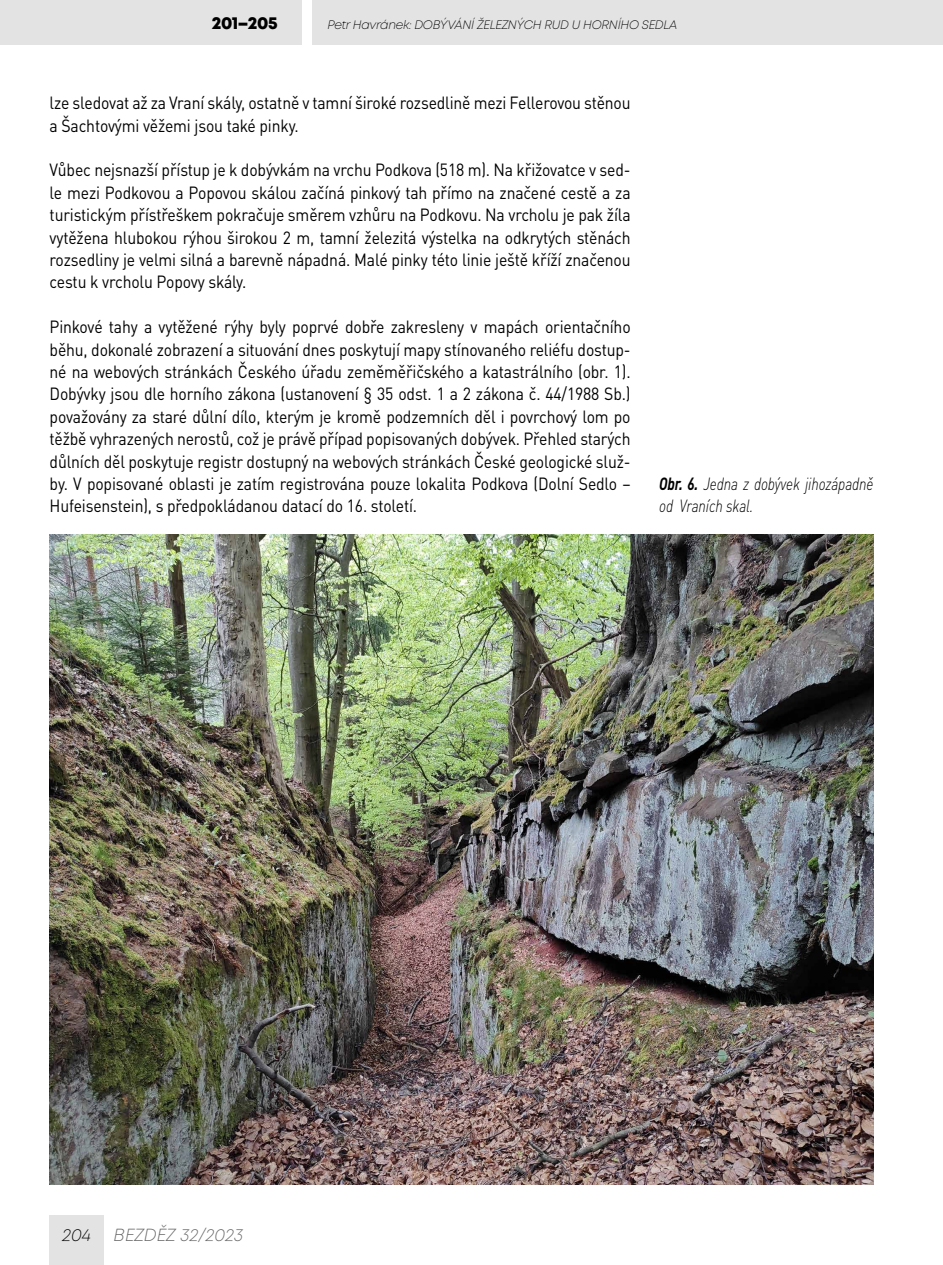
<style>
.page{position:relative;width:943px;height:1265px;background:#fff}
.page>*{position:absolute;margin:0;border:0;box-sizing:border-box;transform-origin:0 0}
.t1{font:17.5px/22.4px "DIN Pro";letter-spacing:-.01em;color:#000;text-align:justify;scale:.9 1}
.t2{font:italic 300 17.5px/22.4px "DIN Pro";letter-spacing:-.01em;color:#000;scale:.8 1}
.t3{font:italic 300 17.5px "Mont";color:#646363}
.t4{font:800 17.5px "Mont";letter-spacing:-.02em;color:#000}
.t5{font:italic 300 17.5px "Mont";color:#000}
.t6{font:italic 300 12.25px "Mont";letter-spacing:-.02em;color:#000}
.s1{font-weight:700}
</style>
<div class="page">
<div style="left:0;top:0;width:301px;height:45px;background:#e3e3e3"></div>
<div style="left:312px;top:0;width:631px;height:45px;background:#e3e3e3"></div>
<div style="left:50px;top:1216px;width:54px;height:49px;background:#e3e3e3"></div>
<img style="left:50px;top:535px;width:823px;height:649px">
<p class="t4" style="left:212px;top:12px;width:68px">201–205</p>
<p class="t6" style="left:327px;top:17px;width:351px">Petr Havránek: DOBÝVÁNÍ ŽELEZNÝCH RUD U HORNÍHO SEDLA</p>
<p class="t1" style="left:50px;top:90px;width:647px">lze sledovat až za Vraní skály, ostatně v tamní široké rozsedlině mezi Fellerovou stěnou a Šachtovými věžemi jsou také pinky.</p>
<p class="t1" style="left:50px;top:157px;width:647px">Vůbec nejsnazší přístup je k dobývkám na vrchu Podkova (518 m). Na křižovatce v sed&shy;le mezi Podkovou a Popovou skálou začíná pinkový tah přímo na značené cestě a za turistickým přístřeškem pokračuje směrem vzhůru na Podkovu. Na vrcholu je pak žíla vytěžena hlubokou rýhou širokou 2 m, tamní železitá výstelka na odkrytých stěnách rozsedliny je velmi silná a barevně nápadná. Malé pinky této linie ještě kříží značenou cestu k vrcholu Popovy skály.</p>
<p class="t1" style="left:50px;top:314px;width:647px">Pinkové tahy a vytěžené rýhy byly poprvé dobře zakresleny v mapách orientačního běhu, dokonalé zobrazení a situování dnes poskytují mapy stínovaného reliéfu dostup&shy;né na webových stránkách Českého úřadu zeměměřičského a katastrálního (obr. 1).<br>Dobývky jsou dle horního zákona (ustanovení § 35 odst. 1 a 2 zákona č. 44/1988 Sb.) považovány za staré důlní dílo, kterým je kromě podzemních děl i povrchový lom po těžbě vyhrazených nerostů, což je právě případ popisovaných dobývek. Přehled starých důlních děl poskytuje registr dostupný na webových stránkách České geologické služ&shy;by. V popisované oblasti je zatím registrována pouze lokalita Podkova (Dolní Sedlo – Hufeisenstein), s předpokládanou datací do 16. století.</p>
<p class="t2" style="left:659px;top:471px;width:269px"><span class="s1">Obr. 6.</span> Jedna z dobývek jihozápadně od Vraních skal.</p>
<p class="t5" style="left:62px;top:1224px;width:30px">204</p>
<p class="t3" style="left:114px;top:1224px;width:131px">BEZDĚZ 32/2023</p>
</div>
